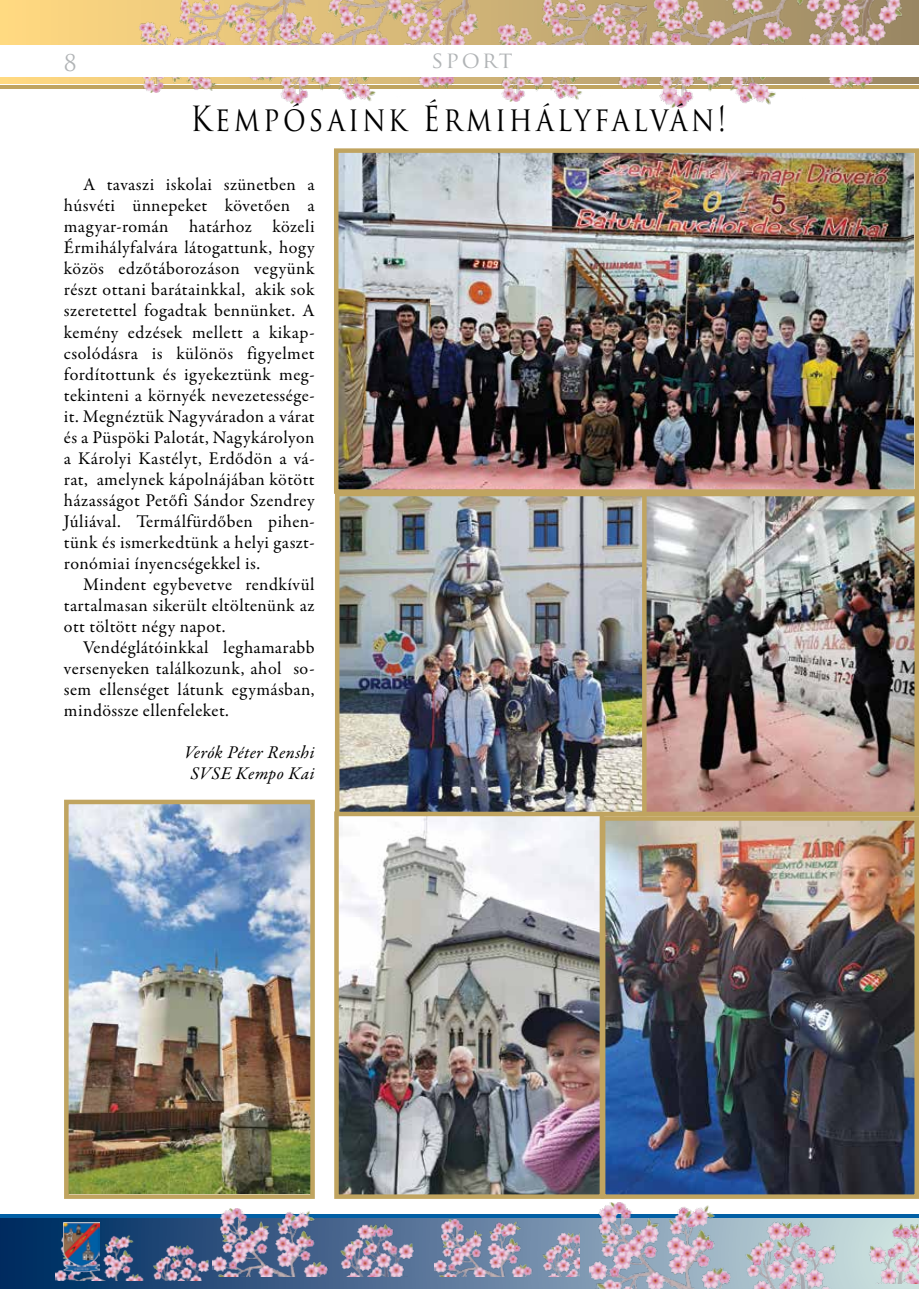
<style>
.page{position:relative;width:919px;height:1289px;background:#fff}
.page>*{position:absolute;margin:0;border:0;box-sizing:border-box;transform-origin:0 0}
.t1{font:33.75px "Trajan Pro";letter-spacing:.12em;color:#000;scale:.83 1}
.t2{font:22.5px "Trajan Pro";letter-spacing:.095em;color:#b1b4b6}
.t3{font:18px/21px "Garamond Premr Pro";letter-spacing:.025em;color:#000;text-align:justify}
.t4{font:italic 18px/21px "Garamond Premr Pro";letter-spacing:.025em;color:#000;text-align:center}
</style>
<div class="page">
<div style="left:0;top:0;width:918px;height:84px;background:#f9d37f"></div>
<hr style="left:0;top:85px;width:918px;height:4px;background:#c0a460">
<svg style="left:0;top:1218px;width:918px;height:70px;background:#365982"></svg>
<hr style="left:0;top:1214px;width:918px;height:3px;background:#015fa5">
<img style="left:650px;top:0;width:268px;height:108px">
<img style="left:495px;top:0;width:151px;height:101px">
<img style="left:280px;top:0;width:212px;height:103px">
<img style="left:139px;top:0;width:166px;height:92px">
<div style="left:0;top:45px;width:918px;height:32px;background:#fff"></div>
<img style="left:853px;top:1217px;width:65px;height:66px">
<img style="left:589px;top:1202px;width:264px;height:86px">
<img style="left:434px;top:1219px;width:145px;height:57px">
<img style="left:213px;top:1208px;width:211px;height:68px">
<img style="left:55px;top:1232px;width:159px;height:47px">
<img style="left:64px;top:1222px;width:36px;height:48px">
<img style="left:339px;top:153px;width:574px;height:336px">
<div style="left:334px;top:148px;width:584px;height:346px;border:4px solid #c0a460"></div>
<img style="left:606px;top:821px;width:307px;height:372px">
<div style="left:601px;top:816px;width:317px;height:382px;border:4px solid #c0a460"></div>
<img style="left:340px;top:497px;width:573px;height:314px">
<div style="left:638px;top:492px;width:280px;height:324px;border:4px solid #c0a460"></div>
<img style="left:339px;top:816px;width:260px;height:377px">
<div style="left:334px;top:811px;width:270px;height:387px;border:4px solid #c0a460"></div>
<img style="left:69px;top:804px;width:241px;height:389px">
<div style="left:64px;top:799px;width:251px;height:399px;border:4px solid #c0a460"></div>
<div style="left:335px;top:492px;width:311px;height:324px;border:4px solid #c0a460"></div>
<p class="t2" style="left:64px;top:48px;width:14px">8</p>
<p class="t2" style="left:432px;top:46px;width:82px">sport</p>
<h1 class="t1" style="left:190px;top:98px;width:647px">Kempósaink Érmihályfalván!</h1>
<p class="t3" style="left:64px;top:175px;width:252px;text-indent:19px">A tavaszi iskolai szünetben a húsvéti ünnepeket követően a magyar-román határhoz közeli Érmihályfalvára látogattunk, hogy közös edzőtáborozáson vegyünk részt ottani barátainkkal, akik sok szeretettel fogadtak bennünket. A kemény edzések mellett a kikap&shy;csolódásra is különös figyelmet fordítottunk és igyekeztünk meg&shy;tekinteni a környék nevezetessége&shy;it. Megnéztük Nagyváradon a várat és a Püspöki Palotát, Nagykárolyon a Károlyi Kastélyt, Erdődön a vá&shy;rat, amelynek kápolnájában kötött házasságot Petőfi Sándor Szendrey Júliával. Termálfürdőben pihen&shy;tünk és ismerkedtünk a helyi gaszt&shy;ronómiai ínyencségekkel is.</p>
<p class="t3" style="left:64px;top:574px;width:252px;text-indent:19px">Mindent egybevetve rendkívül tartalmasan sikerült eltöltenünk az ott töltött négy napot.</p>
<p class="t3" style="left:64px;top:637px;width:252px;text-indent:19px">Vendéglátóinkkal leghamarabb versenyeken találkozunk, ahol so&shy;sem ellenséget látunk egymásban, mindössze ellenfeleket.</p>
<p class="t4" style="left:184px;top:742px;width:132px">Verók Péter Renshi<br>SVSE Kempo Kai</p>
</div>
